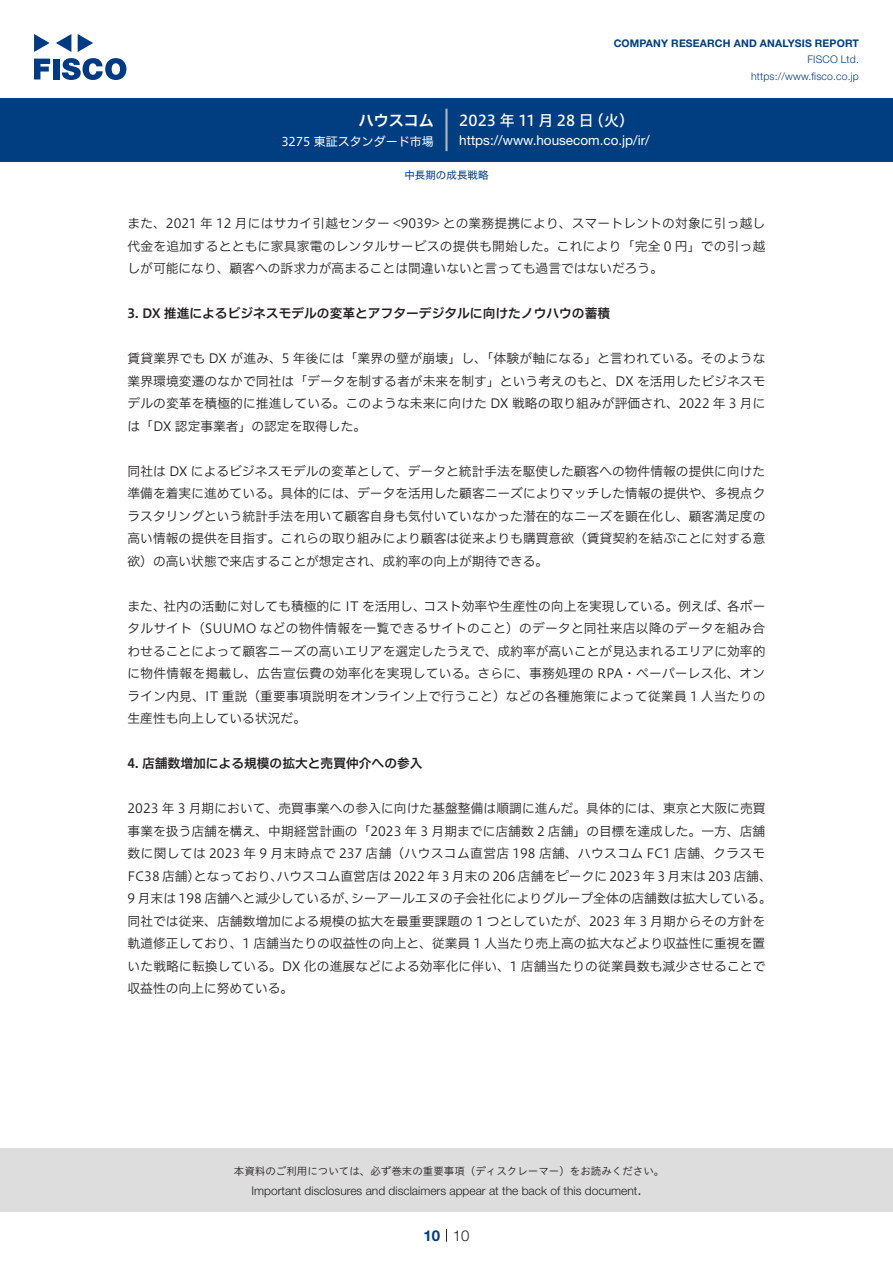
<style>
.page{position:relative;width:893px;height:1263px;background:#fff}
.page>*{position:absolute;margin:0;border:0;box-sizing:border-box;transform-origin:0 0}
.t1{font:15px "Hiragino UD Sans F Std N W5";letter-spacing:.01em;color:#fff}
.t2{font:15px "Hiragino UD Sans F Std N W6";color:#fff}
.t3{font:300 15px "Helvetica Neue LT Std";color:#231f20}
.t4{font:700 15px "Helvetica Neue LT Std";color:#003d81}
.t5{font:13.5px "Helvetica Neue LT Std";color:#fff}
.t6{font:12.75px/22.5px "Hiragino UD Sans F Std N W3";color:#231f20;text-align:justify}
.t7{font:12.75px "Hiragino UD Sans F Std N W6";color:#231f20}
.t8{font:12.75px "Hiragino UD Sans F Std N W3";letter-spacing:.03em;color:#231f20}
.t9{font:300 12px "Helvetica Neue LT Std";color:#231f20}
.t10{font:12px "Hiragino UD Sans F Std N W4";color:#fff}
.t11{font:10.5px "Hiragino UD Sans Std W3";color:#231f20}
.t12{font:700 10.5px "Helvetica Neue LT Std";letter-spacing:.015em;color:#003d81}
.t13{font:300 10.5px/16.5px "Helvetica Neue LT Std";letter-spacing:.015em;color:#003d81;text-align:right}
.t14{font:10.5px "Hiragino UD Sans F Std N W4";color:#003d81}
</style>
<div class="page">
<div style="left:0;top:1148px;width:893px;height:64px;background:#ddd"></div>
<svg style="left:34px;top:59px;width:16px;height:20px"></svg>
<div style="left:53px;top:59px;width:6px;height:20px;background:#003a83"></div>
<svg style="left:62px;top:58px;width:64px;height:22px"></svg>
<svg style="left:34px;top:34px;width:16px;height:18px"></svg>
<svg style="left:78px;top:34px;width:15px;height:18px"></svg>
<svg style="left:56px;top:34px;width:15px;height:18px"></svg>
<div style="left:0;top:98px;width:893px;height:64px;background:#003d81"></div>
<hr style="left:445px;top:109px;width:3px;height:42px;background:#b5b5b6">
<svg style="left:446px;top:1229px;width:1px;height:13px"></svg>
<p class="t2" style="left:359px;top:109px;width:77px">ハウスコム</p>
<p class="t10" style="left:281px;top:132px;width:154px">3275 東証スタンダード市場</p>
<p class="t12" style="left:614px;top:37px;width:247px">COMPANY RESEARCH AND ANALYSIS REPORT</p>
<p class="t13" style="left:751px;top:51px;width:109px">FISCO Ltd. https://www.fisco.co j p.</p>
<p class="t1" style="left:589px;top:109px;width:47px">（火(</p>
<p class="t1" style="left:459px;top:109px;width:136px">2023 年 11 月 28 日</p>
<p class="t5" style="left:459px;top:132px;width:192px">https://www.housecom. c o j p. /i r/</p>
<p class="t14" style="left:404px;top:167px;width:85px">中長期の成長戦略</p>
<p class="t6" style="left:128px;top:211px;width:639px">また、2021 年 12 月にはサカイ引越センター &lt;9039&gt; との業務提携により、スマートレントの対象に引っ越し代金を追加するとともに家具家電のレンタルサービスの提供も開始した。これにより「完全 0 円」での引っ越しが可能になり、顧客への訴求力が高まることは間違いないと言っても過言ではないだろう。</p>
<p class="t7" style="left:128px;top:304px;width:484px">3. DX 推進によるビジネスモデルの変革とアフターデジタルに向けたノウハウの蓄積</p>
<p class="t6" style="left:128px;top:346px;width:639px">賃貸業界でも DX が進み、5 年後には「業界の壁が崩壊」し、「体験が軸になる」と言われている。そのような業界環境変遷のなかで同社は「データを制する者が未来を制す」という考えのもと、DX を活用したビジネスモデルの変革を積極的に推進している。このような未来に向けた DX 戦略の取り組みが評価され、2022 年 3 月には「DX 認定事業者」の認定を取得した。</p>
<p class="t6" style="left:128px;top:459px;width:639px">同社は DX によるビジネスモデルの変革として、データと統計手法を駆使した顧客への物件情報の提供に向けた準備を着実に進めている。具体的には、データを活用した顧客ニーズによりマッチした情報の提供や、多視点クラスタリングという統計手法を用いて顧客自身も気付いていなかった潜在的なニーズを顕在化し、顧客満足度の高い情報の提供を目指す。これらの取り組みにより顧客は従来よりも購買意欲（賃貸契約を結ぶことに対する意欲）の高い状態で来店することが想定され、成約率の向上が期待できる。</p>
<p class="t6" style="left:727px;top:594px;width:40px">各ポー</p>
<p class="t6" style="left:423px;top:594px;width:307px">コスト効率や生産性の向上を実現している。例えば、</p>
<p class="t6" style="left:163px;top:594px;width:264px">社内の活動に対しても積極的に IT を活用し、</p>
<p class="t6" style="left:128px;top:594px;width:639px;text-align:left">また、<br>タルサイト（SUUMO などの物件情報を一覧できるサイトのこと）のデータと同社来店以降のデータを組み合わせることによって顧客ニーズの高いエリアを選定したうえで、成約率が高いことが見込まれるエリアに効率的に物件情報を掲載し、広告宣伝費の効率化を実現している。さらに、事務処理の RPA・ペーパーレス化、オンライン内見、IT 重説（重要事項説明をオンライン上で行うこと）などの各種施策によって従業員 1 人当たりの生産性も向上している状況だ。</p>
<p class="t7" style="left:128px;top:754px;width:297px">4. 店舗数増加による規模の拡大と売買仲介への参入</p>
<p class="t6" style="left:128px;top:796px;width:639px">2023 年 3 月期において、売買事業への参入に向けた基盤整備は順調に進んだ。具体的には、東京と大阪に売買</p>
<p class="t6" style="left:128px;top:819px;width:639px">事業を扱う店舗を構え、中期経営計画の「2023 年 3 月期までに店舗数 2 店舗」の目標を達成した。一方、店舗</p>
<p class="t8" style="left:128px;top:844px;width:639px">数に関しては 2023 年 9 月末時点で 237 店舗（ハウスコム直営店 198 店舗、ハウスコム FC1 店舗、クラスモ</p>
<p class="t6" style="left:277px;top:864px;width:496px">ハウスコム直営店は 2022 年 3 月末の 206 店舗をピークに 2023 年 3 月末は 203 店舗、</p>
<p class="t6" style="left:128px;top:864px;width:74px">FC38 店舗）</p>
<p class="t6" style="left:194px;top:864px;width:91px">となっており、</p>
<p class="t6" style="left:351px;top:886px;width:422px">シーアールエヌの子会社化によりグループ全体の店舗数は拡大している。</p>
<p class="t6" style="left:128px;top:886px;width:639px;text-align:left">9 月末は 198 店舗へと減少しているが、<br>同社では従来、店舗数増加による規模の拡大を最重要課題の 1 つとしていたが、2023 年 3 月期からその方針を軌道修正しており、1 店舗当たりの収益性の向上と、従業員 1 人当たり売上高の拡大などより収益性に重視を置いた戦略に転換している。DX 化の進展などによる効率化に伴い、1 店舗当たりの従業員数も減少させることで収益性の向上に努めている。</p>
<p class="t11" style="left:234px;top:1163px;width:432px">本資料のご利用については、必ず巻末の重要事項（ディスクレーマー）をお読みください。</p>
<p class="t3" style="left:637px;top:1180px;width:6px">.</p>
<p class="t9" style="left:251px;top:1183px;width:387px">Important disclosures and disclaimers appear at the back of this document</p>
<p class="t4" style="left:423px;top:1226px;width:18px">10</p>
<p class="t3" style="left:453px;top:1226px;width:18px">10</p>
</div>
